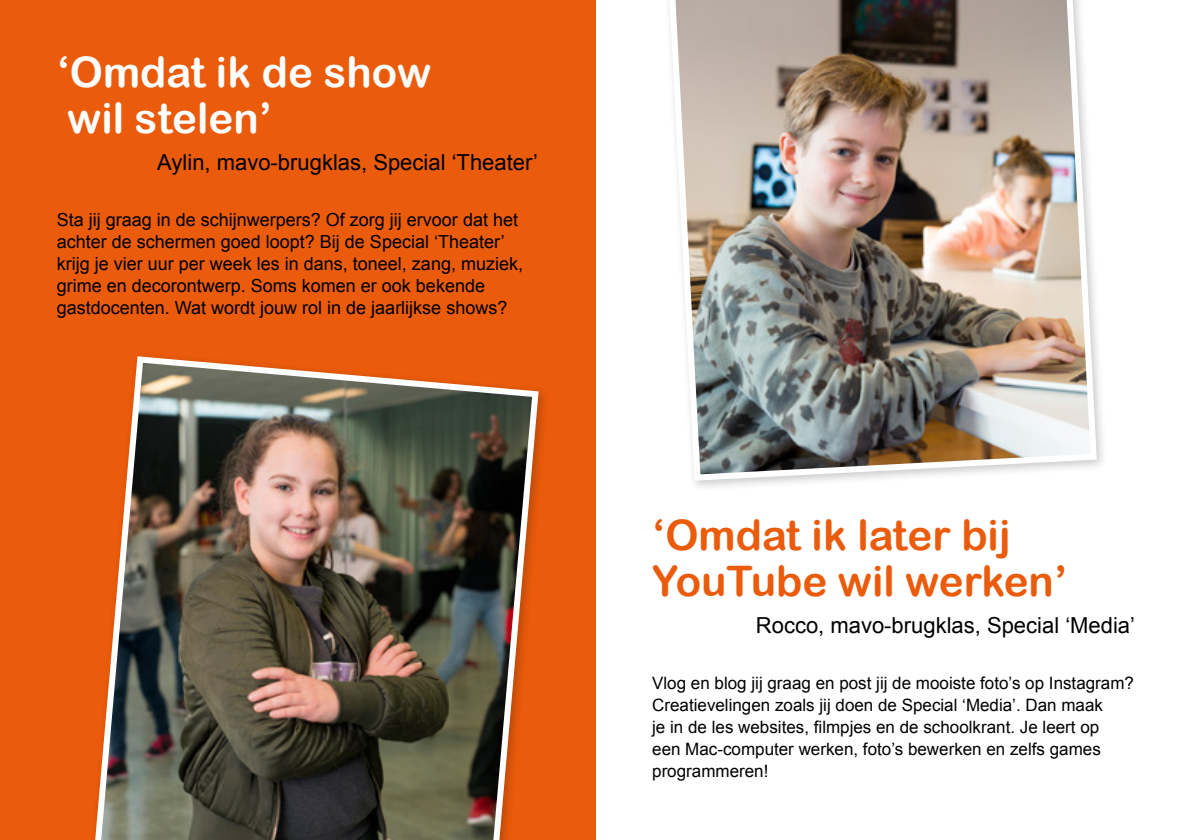
<style>
.page{position:relative;width:1191px;height:840px;background:#fff}
.page>*{position:absolute;margin:0;border:0;box-sizing:border-box;transform-origin:0 0}
.t1{font:42px/46px "Arial Rounded MT Bold";color:#ea5b0b}
.t2{font:42px/46px "Arial Rounded MT Bold";color:#fff}
.t3{font:22px "Arial";color:#000}
.t4{font:18px/22px "Arial";color:#000}
.t5{font:17px/22px "Arial";color:#000}
</style>
<div class="page">
<div style="left:0;top:0;width:595px;height:839px;background:#ea5b0b"></div>
<img style="left:95px;top:356px;width:447px;height:483px">
<img style="left:669px;top:0;width:431px;height:483px">
<h1 class="t2" style="left:57px;top:49px;width:376px">‘Omdat ik de show wil stelen’</h1>
<p class="t3" style="left:157px;top:148px;width:382px">Aylin, mavo-brugklas, Special ‘Theater’</p>
<p class="t4" style="left:57px;top:209px;width:468px">Sta jij graag in de schijnwerpers? Of zorg jij ervoor dat het achter de schermen goed loopt? Bij de Special ‘Theater’ krijg je vier uur per week les in dans, toneel, zang, muziek, grime en decorontwerp. Soms komen er ook bekende gastdocenten. Wat wordt jouw rol in de jaarlijkse shows?</p>
<h1 class="t1" style="left:652px;top:511px;width:416px">‘Omdat ik later bij<br>YouTube wil werken’</h1>
<p class="t3" style="left:756px;top:610px;width:380px">Rocco, mavo-brugklas, Special ‘Media’</p>
<p class="t5" style="left:652px;top:671px;width:483px">Vlog en blog jij graag en post jij de mooiste foto’s op Instagram?<br>Creatievelingen zoals jij doen de Special ‘Media’. Dan maak<br>je in de les websites, filmpjes en de schoolkrant. Je leert op<br>een Mac-computer werken, foto’s bewerken en zelfs games programmeren!</p>
</div>
